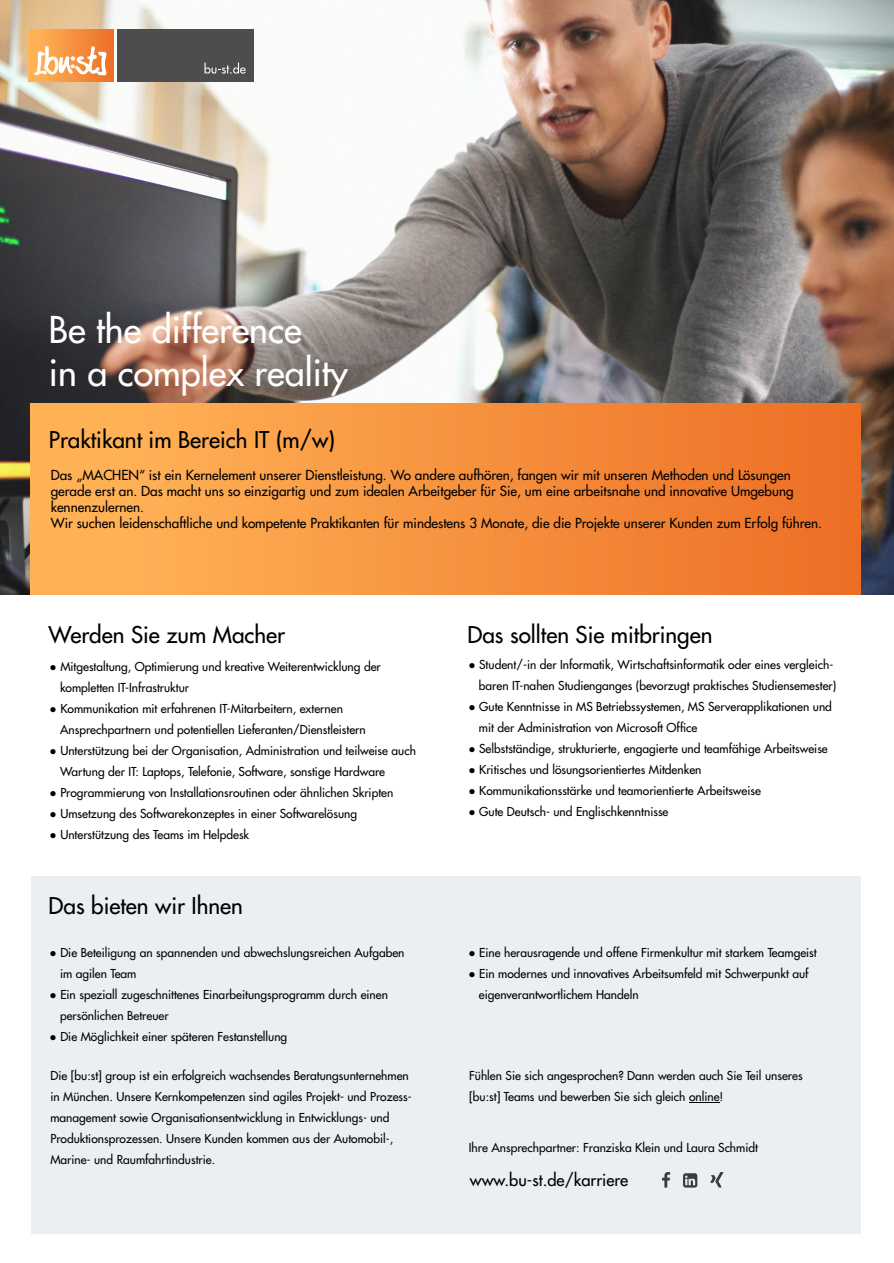
<style>
.page{position:relative;width:894px;height:1263px;background:#fff}
.page>*{position:absolute;margin:0;border:0;box-sizing:border-box;transform-origin:0 0}
.t1{font:500 36px/43.2px "Futura Std";color:#fff}
.t2{font:500 22.5px "Futura Std";color:#000}
.t3{font:500 16.5px "Futura Std";color:#000}
.t4{font:500 13.5px/16.2px "Futura Std";color:#000}
.t5{font:500 12px/21px "Futura Std";color:#000}
.s1{font-family:"Arial";font-weight:400}
</style>
<div class="page">
<img style="left:0;top:0;width:893px;height:594px">
<div style="left:117px;top:30px;width:137px;height:52px;background:#4d4d4d"></div>
<svg style="left:204px;top:63px;width:41px;height:11px"></svg>
<img style="left:29px;top:30px;width:84px;height:52px">
<svg style="left:34px;top:46px;width:73px;height:29px"></svg>
<div style="left:31px;top:876px;width:829px;height:357px;background:#ebeff2"></div>
<div style="left:30px;top:403px;width:830px;height:191px;background:linear-gradient(to right,#ffb85b,#ec6f25)"></div>
<svg style="left:662px;top:1172px;width:7px;height:15px"></svg>
<svg style="left:683px;top:1173px;width:14px;height:14px"></svg>
<svg style="left:710px;top:1172px;width:13px;height:15px"></svg>
<hr style="left:688px;top:1102px;width:31px;height:1px;background:#000">
<h1 class="t1" style="left:49px;top:309px;width:300px">Be the difference<br>in a complex reality</h1>
<h2 class="t2" style="left:49px;top:430px;width:287px">Praktikant im Bereich IT (m/w)</h2>
<p class="t4" style="left:51px;top:467px;width:772px">Das „MACHEN“ ist ein Kernelement unserer Dienstleistung. Wo andere aufhören, fangen wir mit unseren Methoden und Lösungen gerade erst an. Das macht uns so einzigartig und zum idealen Arbeitgeber für Sie, um eine arbeitsnahe und innovative Umgebung kennenzulernen.<br>Wir suchen leidenschaftliche und kompetente Praktikanten für mindestens 3 Monate, die die Projekte unserer Kunden zum Erfolg führen.</p>
<h2 class="t2" style="left:49px;top:624px;width:238px">Werden Sie zum Macher</h2>
<h2 class="t2" style="left:467px;top:624px;width:246px">Das sollten Sie mitbringen</h2>
<p class="t5" style="left:60px;top:657px;width:322px;text-indent:-10px"><span class="s1">●</span> Mitgestaltung, Optimierung und kreative Weiterentwicklung der kompletten IT-Infrastruktur</p>
<p class="t5" style="left:60px;top:699px;width:307px;text-indent:-10px"><span class="s1">●</span> Kommunikation mit erfahrenen IT-Mitarbeitern, externen<br>Ansprechpartnern und potentiellen Lieferanten/Dienstleistern</p>
<p class="t5" style="left:60px;top:741px;width:357px;text-indent:-10px"><span class="s1">●</span> Unterstützung bei der Organisation, Administration und teilweise auch<br>Wartung der IT: Laptops, Telefonie, Software, sonstige Hardware</p>
<p class="t5" style="left:50px;top:783px;width:345px"><span class="s1">●</span> Programmierung von Installationsroutinen oder ähnlichen Skripten</p>
<p class="t5" style="left:50px;top:804px;width:309px"><span class="s1">●</span> Umsetzung des Softwarekonzeptes in einer Softwarelösung</p>
<p class="t5" style="left:50px;top:825px;width:201px"><span class="s1">●</span> Unterstützung des Teams im Helpdesk</p>
<h2 class="t2" style="left:49px;top:896px;width:196px">Das bieten wir Ihnen</h2>
<p class="t5" style="left:60px;top:942px;width:346px;text-indent:-10px"><span class="s1">●</span> Die Beteiligung an spannenden und abwechslungsreichen Aufgaben im agilen Team</p>
<p class="t5" style="left:60px;top:984px;width:329px;text-indent:-10px"><span class="s1">●</span> Ein speziall zugeschnittenes Einarbeitungsprogramm durch einen persönlichen Betreuer</p>
<p class="t5" style="left:50px;top:1026px;width:239px"><span class="s1">●</span> Die Möglichkeit einer späteren Festanstellung</p>
<p class="t5" style="left:50px;top:1065px;width:363px">Die [bu:st] group ist ein erfolgreich wachsendes Beratungsunternehmen in München. Unsere Kernkompetenzen sind agiles Projekt- und Prozess&shy;management sowie Organisationsentwicklung in Entwicklungs- und Produktionsprozessen. Unsere Kunden kommen aus der Automobil-, Marine- und Raumfahrtindustrie.</p>
<p class="t5" style="left:468px;top:654px;width:369px;text-align:right"><span class="s1">●</span> Student/-in der Informatik, Wirtschaftsinformatik oder eines vergleich&shy;baren IT-nahen Studienganges (bevorzugt praktisches Studiensemester)</p>
<p class="t5" style="left:478px;top:696px;width:354px;text-indent:-10px"><span class="s1">●</span> Gute Kenntnisse in MS Betriebssystemen, MS Serverapplikationen und mit der Administration von Microsoft Office</p>
<p class="t5" style="left:468px;top:738px;width:360px"><span class="s1">●</span> Selbstständige, strukturierte, engagierte und teamfähige Arbeitsweise</p>
<p class="t5" style="left:468px;top:759px;width:234px"><span class="s1">●</span> Kritisches und lösungsorientiertes Mitdenken</p>
<p class="t5" style="left:468px;top:780px;width:294px"><span class="s1">●</span> Kommunikationsstärke und teamorientierte Arbeitsweise</p>
<p class="t5" style="left:468px;top:801px;width:201px"><span class="s1">●</span> Gute Deutsch- und Englischkenntnisse</p>
<p class="t5" style="left:468px;top:942px;width:349px"><span class="s1">●</span> Eine herausragende und offene Firmenkultur mit starkem Teamgeist</p>
<p class="t5" style="left:478px;top:963px;width:331px;text-indent:-10px"><span class="s1">●</span> Ein modernes und innovatives Arbeitsumfeld mit Schwerpunkt auf eigenverantwortlichem Handeln</p>
<p class="t5" style="left:469px;top:1065px;width:335px">Fühlen Sie sich angesprochen? Dann werden auch Sie Teil unseres [bu:st] Teams und bewerben Sie sich gleich online!</p>
<p class="t5" style="left:468px;top:1137px;width:291px">Ihre Ansprechpartner: Franziska Klein und Laura Schmidt</p>
<h3 class="t3" style="left:469px;top:1172px;width:160px">www.bu-st.de/karriere</h3>
</div>
